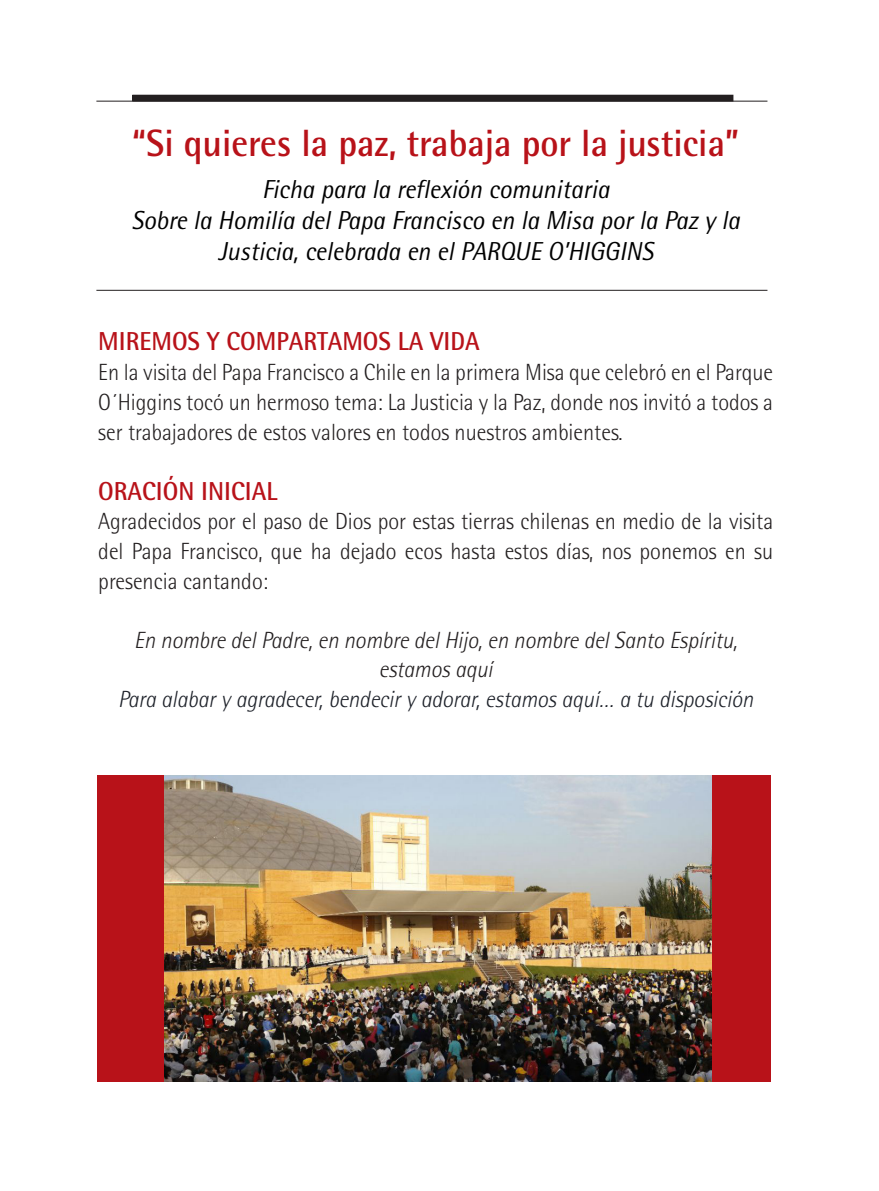
<style>
.page{position:relative;width:879px;height:1191px;background:#fff}
.page>*{position:absolute;margin:0;border:0;box-sizing:border-box;transform-origin:0 0}
.No_Spacing{font:700 38px "Rotis Semi Sans";color:#b81219;scale:.95 1}
.t1{font:italic 26px/31px "Rotis Semi Sans";color:#000;text-align:center;scale:.95 1}
.No_Spacing-2{font:700 26px "Rotis Semi Sans";color:#b81219;scale:.95 1}
.No_Spacing-3{font:300 23.4px/29.8px "Rotis Semi Sans";color:#231f20;text-align:justify;scale:.95 1}
.No_Spacing-4{font:italic 300 23.4px/29.6px "Rotis Semi Sans";color:#231f20;text-align:center;scale:.95 1}
.No_Spacing-5{font:italic 300 23.4px "Rotis Semi Sans";color:#1d2129;scale:.95 1}
</style>
<div class="page">
<div style="left:97px;top:776px;width:674px;height:305px;background:#b81219"></div>
<hr style="left:96px;top:101px;width:671px;height:1px;background:#231f20">
<hr style="left:96px;top:290px;width:671px;height:1px;background:#231f20">
<div style="left:133px;top:95px;width:600px;height:6px;background:#231f20"></div>
<img style="left:165px;top:775px;width:546px;height:306px">
<p class="No_Spacing" style="left:132px;top:120px;width:640px">“Si quieres la paz, trabaja por la justicia”</p>
<p class="t1" style="left:262px;top:174px;width:367px">Ficha para la reflexión comunitaria</p>
<p class="t1" style="left:131px;top:205px;width:642px">Sobre la Homilía del Papa Francisco en la Misa por la Paz y la<br>Justicia, celebrada en el PARQUE O’HIGGINS</p>
<p class="No_Spacing-2" style="left:98px;top:326px;width:403px">MIREMOS Y COMPARTAMOS LA VIDA</p>
<p class="No_Spacing-3" style="left:98px;top:357px;width:712px">En la visita del Papa Francisco a Chile en la primera Misa que celebró en el Parque O´Higgins tocó un hermoso tema: La Justicia y la Paz, donde nos invitó a todos a ser trabajadores de estos valores en todos nuestros ambientes.</p>
<p class="No_Spacing-2" style="left:98px;top:475px;width:190px">ORACIÓN INICIAL</p>
<p class="No_Spacing-3" style="left:98px;top:506px;width:712px">Agradecidos por el paso de Dios por estas tierras chilenas en medio de la visita del Papa Francisco, que ha dejado ecos hasta estos días, nos ponemos en su presencia cantando:</p>
<p class="No_Spacing-4" style="left:134px;top:625px;width:636px">En nombre del Padre, en nombre del Hijo, en nombre del Santo Espíritu, estamos aquí</p>
<p class="No_Spacing-5" style="left:118px;top:685px;width:670px">Para alabar y agradecer, bendecir y adorar, estamos aquí… a tu disposición</p>
</div>
